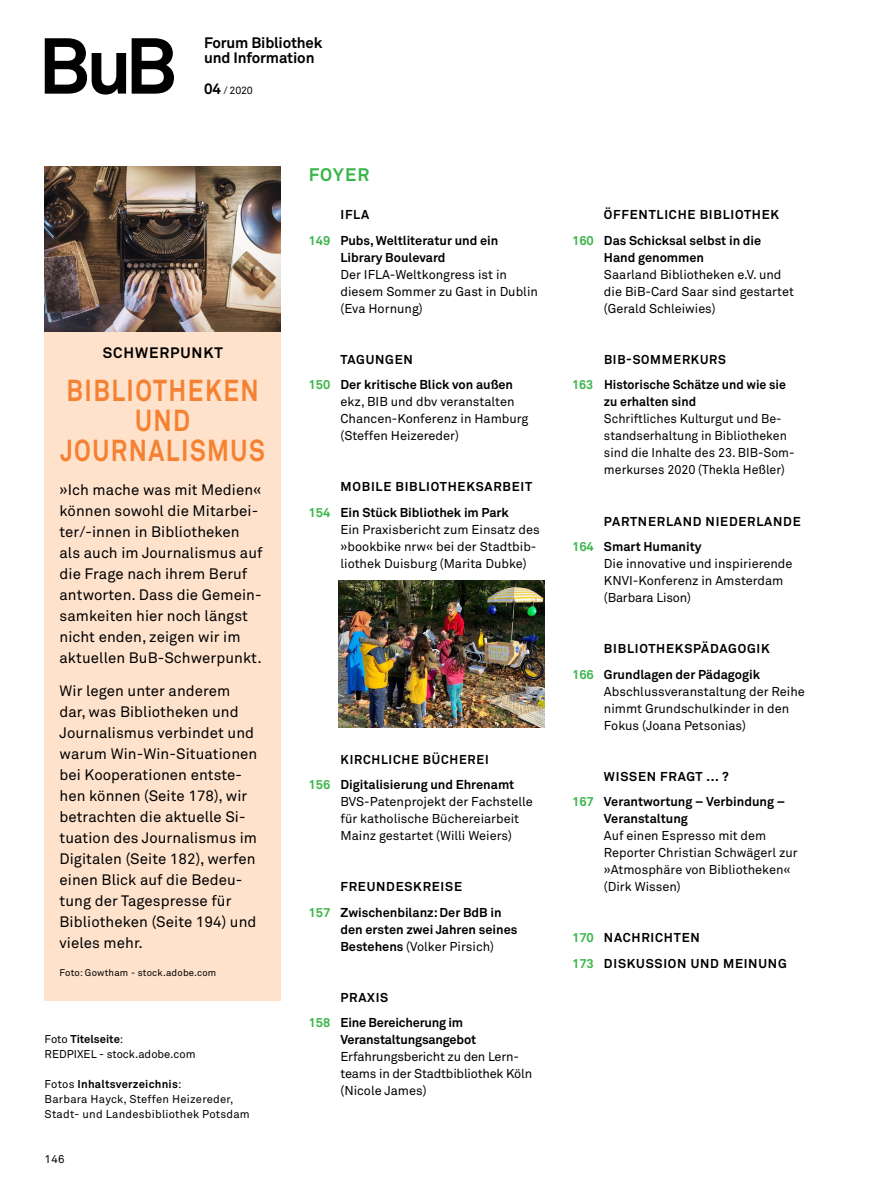
<style>
.page{position:relative;width:893px;height:1191px;background:#fff}
.page>*{position:absolute;margin:0;border:0;box-sizing:border-box;transform-origin:0 0}
.t1{font:700 78px "Akkurat Pro";color:#000}
.t2{font:700 30px/30px "Akkurat Pro";letter-spacing:.06em;color:#f58232;text-align:center;scale:.83 1}
.t3{font:700 18px "Akkurat Pro";letter-spacing:.055em;color:#39b54a}
.t4{font:15px/21px "Akkurat Pro";letter-spacing:.005em;color:#000}
.t5{font:700 15px/15px "Akkurat Pro";letter-spacing:-.01em;color:#000}
.t6{font:700 15px "Akkurat Pro";letter-spacing:.06em;color:#000}
.t7{font:12.75px/17px "Akkurat Pro";color:#000}
.t8{font:700 12.75px/25.5px "Akkurat Pro";color:#000}
.t9{font:700 12.75px/25.5px "Akkurat Pro";letter-spacing:.06em;color:#000}
.t10{font:700 12.75px/25.5px "Akkurat Pro";letter-spacing:.02em;color:#000}
.t11{font:11.25px/15px "Akkurat Pro";letter-spacing:.02em;color:#000}
.t12{font:11.25px/15px "Akkurat Pro";color:#000}
.t13{font:10.5px "Akkurat Pro";color:#000}
.t14{font:9.6px "Akkurat Pro";letter-spacing:.02em;color:#000}
.s1{font-weight:700;font-size:15px}
.s2{font-weight:700}
.s3{color:#39b54a}
.s4{font-weight:400}
</style>
<div class="page">
<img style="left:339px;top:581px;width:205px;height:146px">
<div style="left:45px;top:331px;width:236px;height:669px;background:#fee2cc"></div>
<img style="left:45px;top:167px;width:236px;height:164px">
<h1 class="t1" style="left:38px;top:18px;width:140px">BuB</h1>
<p class="t5" style="left:204px;top:35px;width:120px">Forum Bibliothek und Information</p>
<p class="t13" style="left:204px;top:84px;width:50px"><span class="s1">04</span> / 2020</p>
<p class="t6" style="left:103px;top:343px;width:122px">SCHWERPUNKT</p>
<h2 class="t2" style="left:60px;top:375px;width:248px">BIBLIOTHEKEN<br>UND<br>JOURNALISMUS</h2>
<p class="t4" style="left:60px;top:479px;width:205px">»Ich mache was mit Medien« können sowohl die Mitarbei&shy;ter/-innen in Bibliotheken als auch im Journalismus auf die Frage nach ihrem Beruf antworten. Dass die Gemein&shy;samkeiten hier noch längst nicht enden, zeigen wir im aktuellen BuB-Schwerpunkt.</p>
<p class="t4" style="left:60px;top:680px;width:199px">Wir legen unter anderem dar, was Bibliotheken und<br>Journalismus verbindet und warum Win-Win-Situationen bei Kooperationen entste&shy;hen können (Seite 178), wir betrachten die aktuelle Si&shy;tuation des Journalismus im<br>Digitalen (Seite 182), werfen einen Blick auf die Bedeu&shy;tung der Tagespresse für<br>Bibliotheken (Seite 194) und vieles mehr.</p>
<p class="t14" style="left:60px;top:967px;width:158px">Foto: Gowtham - stock.adobe.com</p>
<p class="t12" style="left:45px;top:1031px;width:152px">Foto <span class="s2">Titelseite</span>:<br>REDPIXEL - stock.adobe.com</p>
<p class="t11" style="left:45px;top:1076px;width:207px">Fotos <span class="s2">Inhaltsverzeichnis</span>:<br>Barbara Hayck, Steffen Heizereder,<br>Stadt- und Landesbibliothek Potsdam</p>
<p class="t11" style="left:45px;top:1151px;width:21px">146</p>
<h3 class="t3" style="left:309px;top:163px;width:62px">FOYER</h3>
<p class="t8" style="left:309px;top:202px;width:191px;text-indent:32px">IFLA<br><span class="s3">149</span> Pubs, Weltliteratur und ein</p>
<p class="t8" style="left:340px;top:244px;width:107px">Library Boulevard</p>
<p class="t7" style="left:340px;top:266px;width:199px">Der IFLA-Weltkongress ist in diesem Sommer zu Gast in Dublin (Eva Hornung)</p>
<p class="t8" style="left:309px;top:346px;width:206px;text-indent:32px">TAGUNGEN<br><span class="s3">150</span> Der kritische Blick von außen</p>
<p class="t7" style="left:340px;top:393px;width:190px">ekz, BIB und dbv veranstalten<br>Chancen-Konferenz in Hamburg (Steffen Heizereder)</p>
<p class="t10" style="left:309px;top:474px;width:225px;text-indent:32px">MOBILE BIBLIOTHEKSARBEIT<br><span class="s3">154</span> Ein Stück Bibliothek im Park</p>
<p class="t7" style="left:340px;top:521px;width:201px">Ein Praxisbericht zum Einsatz des »bookbike nrw« bei der Stadtbib&shy;liothek Duisburg (Marita Dubke)</p>
<p class="t8" style="left:309px;top:746px;width:207px;text-align:center">KIRCHLICHE BÜCHEREI<br><span class="s3">156</span> Digitalisierung und Ehrenamt</p>
<p class="t7" style="left:340px;top:793px;width:194px">BVS-Patenprojekt der Fachstelle für katholische Büchereiarbeit<br>Mainz gestartet (Willi Weiers)</p>
<p class="t8" style="left:309px;top:873px;width:194px;text-align:center">FREUNDESKREISE<br><span class="s3">157</span> Zwischenbilanz: Der BdB in</p>
<p class="t8" style="left:340px;top:920px;width:178px;line-height:17px">den ersten zwei Jahren seines<br>Bestehens <span class="s4">(Volker Pirsich)</span></p>
<p class="t8" style="left:309px;top:984px;width:156px;text-indent:32px">PRAXIS<br><span class="s3">158</span> Eine Bereicherung im</p>
<p class="t8" style="left:340px;top:1027px;width:137px">Veranstaltungsangebot</p>
<p class="t7" style="left:340px;top:1048px;width:193px">Erfahrungsbericht zu den Lern&shy;teams in der Stadtbibliothek Köln (Nicole James)</p>
<p class="t8" style="left:572px;top:202px;width:209px;text-indent:32px">ÖFFENTLICHE BIBLIOTHEK<br><span class="s3">160</span> Das Schicksal selbst in die</p>
<p class="t8" style="left:604px;top:244px;width:102px">Hand genommen</p>
<p class="t7" style="left:604px;top:266px;width:191px">Saarland Bibliotheken e.V. und die BiB-Card Saar sind gestartet (Gerald Schleiwies)</p>
<p class="t8" style="left:572px;top:346px;width:215px;text-indent:32px">BIB-SOMMERKURS<br><span class="s3">163</span> Historische Schätze und wie sie</p>
<p class="t8" style="left:604px;top:389px;width:94px">zu erhalten sind</p>
<p class="t7" style="left:604px;top:410px;width:192px">Schriftliches Kulturgut und Be&shy;standserhaltung in Bibliotheken sind die Inhalte des 23. BIB-Som&shy;merkurses 2020 (Thekla Heßler)</p>
<p class="t9" style="left:572px;top:508px;width:230px;text-indent:32px">PARTNERLAND NIEDERLANDE<br><span class="s3">164</span> Smart Humanity</p>
<p class="t7" style="left:604px;top:555px;width:190px">Die innovative und inspirierende<br>KNVI-Konferenz in Amsterdam (Barbara Lison)</p>
<p class="t8" style="left:572px;top:636px;width:199px;text-indent:32px">BIBLIOTHEKSPÄDAGOGIK<br><span class="s3">166</span> Grundlagen der Pädagogik</p>
<p class="t7" style="left:604px;top:683px;width:202px">Abschlussveranstaltung der Reihe nimmt Grundschulkinder in den<br>Fokus (Joana Petsonias)</p>
<p class="t8" style="left:572px;top:763px;width:215px;text-indent:32px">WISSEN FRAGT ... ?<br><span class="s3">167</span> Verantwortung – Verbindung –</p>
<p class="t8" style="left:604px;top:806px;width:85px">Veranstaltung</p>
<p class="t7" style="left:604px;top:827px;width:195px">Auf einen Espresso mit dem<br>Reporter Christian Schwägerl zur »Atmosphäre von Bibliotheken« (Dirk Wissen)</p>
<p class="t9" style="left:572px;top:925px;width:216px"><span class="s3">170</span> NACHRICHTEN<br><span class="s3">173</span> DISKUSSION UND MEINUNG</p>
</div>
